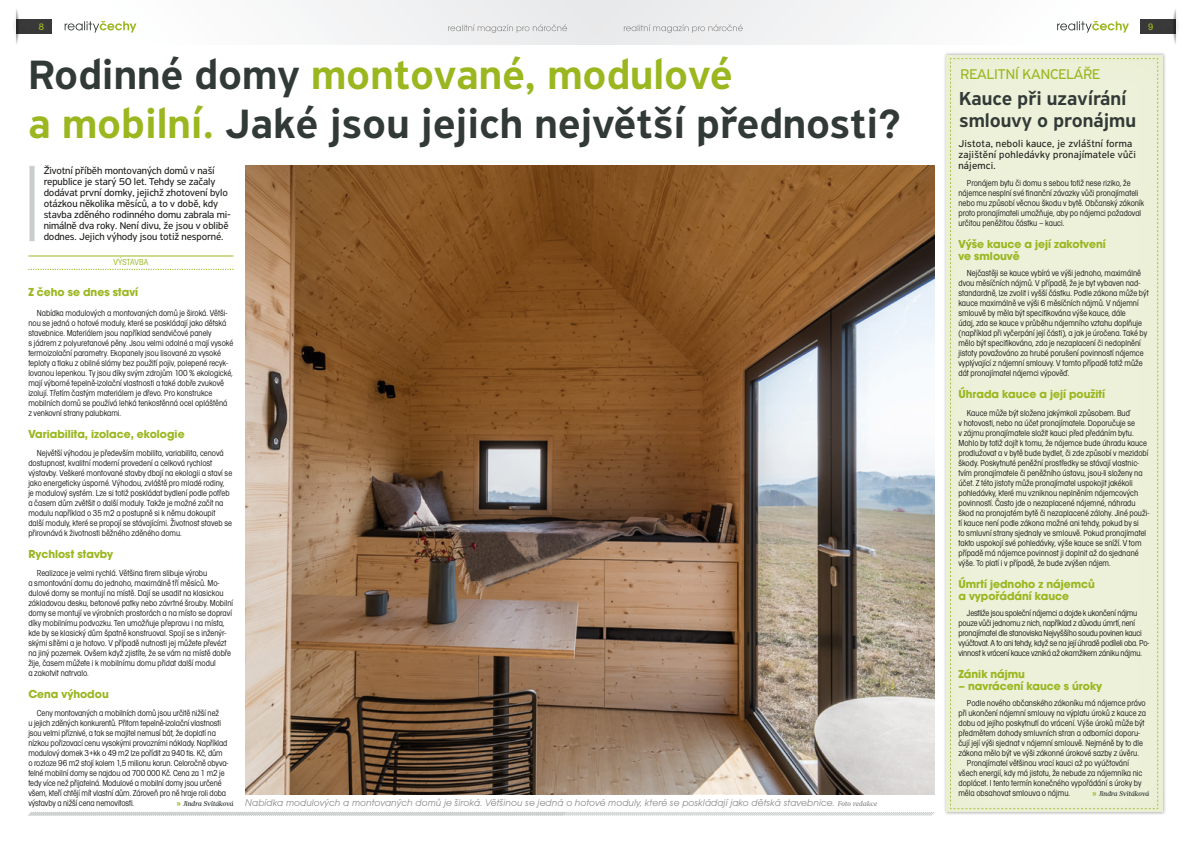
<style>
.page{position:relative;width:1191px;height:842px;background:#fff}
.page>*{position:absolute;margin:0;border:0;box-sizing:border-box;transform-origin:0 0}
.t1{font:500 43.6px/49px "PF Highway Sans Pro";color:#323a37}
.t2{font:500 20px/22px "PF Highway Sans Pro";color:#323a37}
.t3{font:15px "PF Highway Sans Pro";color:#9ab720}
.t4{font:700 12px/12px "Avant Gar Got Itc TOT";color:#9ab720}
.t5{font:10.5px/11px "PF Highway Sans Pro";letter-spacing:-.01em;color:#1d1d1b}
.t6{font:10.5px/11px "PF Highway Sans Pro";letter-spacing:.02em;color:#1d1d1b}
.t7{font:10px "Avant Gar Got Itc TOT Boo Obl";letter-spacing:.01em;color:#8a8a89}
.t8{font:9.6px "Avant Gar Got Itc TOT Med Con";color:#9ab720;scale:1.08 1}
.t9{font:9px/10px "Avant Gar Got Itc TOT Boo Con";color:#1d1d1b}
.t10{font:9px/10px "Avant Gar Got Itc TOT Boo Con";letter-spacing:-.02em;color:#1d1d1b}
.t11{font:9px "Avant Gar Got Itc TOT Boo Con";letter-spacing:.015em;color:#9ab720}
.t12{font:italic 500 7px "Glosa Text";letter-spacing:-.01em;color:#323a37}
.s1{color:#9ab720}
.s2{font-family:"Vista Sans Bold CE";font-weight:400;font-style:normal;font-size:8px;color:#9ab720}
.s3{font-family:"Glosa Text";font-weight:500;font-style:italic;font-size:7px}
</style>
<div class="page">
<div style="left:110px;top:0;width:485px;height:44px;background:#f4f4f5"></div>
<div style="left:595px;top:0;width:485px;height:44px;background:#f4f4f5"></div>
<img style="left:26px;top:20px;width:26px;height:14px">
<img style="left:1141px;top:20px;width:25px;height:14px">
<img style="left:16px;top:9px;width:10px;height:36px">
<img style="left:1166px;top:9px;width:10px;height:36px">
<img style="left:14px;top:10px;width:3px;height:31px">
<img style="left:1175px;top:10px;width:3px;height:31px">
<svg style="left:448px;top:24px;width:119px;height:9px"></svg>
<svg style="left:624px;top:24px;width:118px;height:9px"></svg>
<svg style="left:65px;top:21px;width:71px;height:12px"></svg>
<svg style="left:1057px;top:21px;width:72px;height:12px"></svg>
<img style="left:245px;top:166px;width:689px;height:628px">
<svg style="left:28px;top:811px;width:907px;height:5px"></svg>
<div style="left:943px;top:52px;width:222px;height:763px;background:#1d1d1b;opacity:.35"></div>
<div style="left:946px;top:53px;width:218px;height:759px;background:#9ab720;opacity:.05"></div>
<div style="left:950px;top:58px;width:208px;height:751px;background:#edf1d9"></div>
<div style="left:30px;top:166px;width:5px;height:75px;background:#c9cdcc"></div>
<hr style="left:28px;top:256px;width:205px;height:1px;background:#9ab720">
<svg style="left:28px;top:269px;width:205px;height:1px"></svg>
<p class="t8" style="left:39px;top:21px;width:6px">8</p>
<p class="t8" style="left:1148px;top:21px;width:6px">9</p>
<h1 class="t1" style="left:28px;top:51px;width:874px">Rodinné domy <span class="s1">montované, modulové<br>a mobilní.</span> Jaké jsou jejich největší přednosti?</h1>
<p class="t5" style="left:44px;top:165px;width:189px">Životní příběh montovaných domů v naší republice je starý 50 let. Tehdy se začaly dodávat první domky, jejichž zhotovení bylo otázkou několika měsíců, a to v době, kdy stavba zděného rodinného domu zabrala mi&shy;nimálně dva roky. Není divu, že jsou v oblibě dodnes. Jejich výhody jsou totiž nesporné.</p>
<p class="t11" style="left:113px;top:257px;width:37px">VÝSTAVBA</p>
<h3 class="t4" style="left:28px;top:286px;width:111px">Z čeho se dnes staví</h3>
<p class="t9" style="left:28px;top:308px;width:206px;text-indent:9px">Nabídka modulových a montovaných domů je široká. Větši&shy;nou se jedná o hotové moduly, které se poskládají jako dětská stavebnice. Materiálem jsou například sendvičové panely<br>s jádrem z polyuretanové pěny. Jsou velmi odolné a mají vysoké termoizolační parametry. Ekopanely jsou lisované za vysoké teploty a tlaku z obilné slámy bez použití pojiv, polepené recyk&shy;lovanou lepenkou. Ty jsou díky svým zdrojům 100 % ekologické, mají výborné tepelně-izolační vlastnosti a také dobře zvukově izolují. Třetím častým materiálem je dřevo. Pro konstrukce mobilních domů se používá lehká tenkostěnná ocel opláštěná<br>z venkovní strany palubkami.</p>
<h3 class="t4" style="left:28px;top:428px;width:158px">Variabilita, izolace, ekologie</h3>
<p class="t9" style="left:28px;top:448px;width:205px;text-indent:9px">Největší výhodou je především mobilita, variabilita, cenová dostupnost, kvalitní moderní provedení a celková rychlost výstavby. Veškeré montované stavby dbají na ekologii a staví se jako energeticky úsporné. Výhodou, zvláště pro mladé rodiny, je modulový systém. Lze si totiž poskládat bydlení podle potřeb a časem dům zvětšit o další moduly. Takže je možné začít na modulu například o 35 m2 a postupně si k němu dokoupit další moduly, které se propojí se stávajícími. Životnost staveb se přirovnává k životnosti běžného zděného domu.</p>
<h3 class="t4" style="left:28px;top:548px;width:86px">Rychlost stavby</h3>
<p class="t9" style="left:28px;top:568px;width:206px;text-indent:9px">Realizace je velmi rychlá. Většina firem slibuje výrobu<br>a smontování domu do jednoho, maximálně tří měsíců. Mo&shy;dulové domy se montují na místě. Dají se usadit na klasickou základovou desku, betonové patky nebo závrtné šrouby. Mobilní domy se montují ve výrobních prostorách a na místo se dopraví díky mobilnímu podvozku. Ten umožňuje přepravu i na místa, kde by se klasický dům špatně konstruoval. Spojí se s inženýr&shy;skými sítěmi a je hotovo. V případě nutnosti jej můžete převézt na jiný pozemek. Ovšem když zjistíte, že se vám na místě dobře žije, časem můžete i k mobilnímu domu přidat další modul<br>a zakotvit natrvalo.</p>
<h3 class="t4" style="left:28px;top:688px;width:82px">Cena výhodou</h3>
<p class="t9" style="left:28px;top:708px;width:201px;text-indent:9px">Ceny montovaných a mobilních domů jsou určitě nižší než<br>u jejich zděných konkurentů. Přitom tepelně-izolační vlastnosti jsou velmi příznivé, a tak se majitel nemusí bát, že doplatí na nízkou pořizovací cenu vysokými provozními náklady. Například modulový domek 3+kk o 49 m2 lze pořídit za 940 tis. Kč, dům o rozloze 96 m2 stojí kolem 1,5 milionu korun. Celoročně obyva&shy;telné mobilní domy se najdou od 700 000 Kč. Cena za 1 m2 je tedy více než přijatelná. Modulové a mobilní domy jsou určené všem, kteří chtějí mít vlastní dům. Zároveň pro ně hraje roli doba výstavby a nižší cena nemovitosti.</p>
<p class="t12" style="left:177px;top:799px;width:58px"><span class="s2">»</span> Jindra Svitáková</p>
<p class="t7" style="left:245px;top:797px;width:633px">Nabídka modulových a montovaných domů je široká. Většinou se jedná o hotové moduly, které se poskládají jako dětská stavebnice. <span class="s3">Foto redakce</span></p>
<h3 class="t3" style="left:960px;top:66px;width:141px">REALITNÍ KANCELÁŘE</h3>
<h2 class="t2" style="left:959px;top:87px;width:178px">Kauce při uzavírání smlouvy o pronájmu</h2>
<p class="t6" style="left:958px;top:138px;width:179px">Jistota, neboli kauce, je zvláštní forma zajištění pohledávky pronajímatele vůči nájemci.</p>
<p class="t9" style="left:958px;top:178px;width:187px;text-indent:9px">Pronájem bytu či domu s sebou totiž nese riziko, že nájemce nesplní své finanční závazky vůči pronajímateli nebo mu způsobí věcnou škodu v bytě. Občanský zákoník proto pronajímateli umožňuje, aby po nájemci požadoval určitou peněžitou částku – kauci.</p>
<h3 class="t4" style="left:958px;top:238px;width:149px">Výše kauce a její zakotvení ve smlouvě</h3>
<p class="t9" style="left:958px;top:268px;width:192px;text-indent:9px">Nejčastěji se kauce vybírá ve výši jednoho, maximálně dvou měsíčních nájmů. V případě, že je byt vybaven nad&shy;standardně, lze zvolit i vyšší částku. Podle zákona může být kauce maximálně ve výši 6 měsíčních nájmů. V nájemní smlouvě by měla být specifikována výše kauce, dále<br>údaj, zda se kauce v průběhu nájemního vztahu doplňuje (například při vyčerpání její části), a jak je úročena. Také by mělo být specifikováno, zda je nezaplacení či nedoplnění jistoty považováno za hrubé porušení povinností nájemce vyplývající z nájemní smlouvy. V tomto případě totiž může dát pronajímatel nájemci výpověď.</p>
<h3 class="t4" style="left:958px;top:388px;width:148px">Úhrada kauce a její použití</h3>
<p class="t9" style="left:958px;top:408px;width:192px;text-indent:9px">Kauce může být složena jakýmkoli způsobem. Buď<br>v hotovosti, nebo na účet pronajímatele. Doporučuje se<br>v zájmu pronajímatele složit kauci před předáním bytu.<br>Mohlo by totiž dojít k tomu, že nájemce bude úhradu kauce prodlužovat a v bytě bude bydlet, či zde způsobí v mezidobí škody. Poskytnuté peněžní prostředky se stávají vlastnic&shy;tvím pronajímatele či peněžního ústavu, jsou-li složeny na účet. Z této jistoty může pronajímatel uspokojit jakékoli pohledávky, které mu vzniknou neplněním nájemcových povinností. Často jde o nezaplacené nájemné, náhradu škod na pronajatém bytě či nezaplacené zálohy. Jiné použi&shy;tí kauce není podle zákona možné ani tehdy, pokud by si<br>to smluvní strany sjednaly ve smlouvě. Pokud pronajímatel takto uspokojí své pohledávky, výše kauce se sníží. V tom případě má nájemce povinnost ji doplnit až do sjednané výše. To platí i v případě, že bude zvýšen nájem.</p>
<h3 class="t4" style="left:958px;top:578px;width:138px">Úmrtí jednoho z nájemců a vypořádání kauce</h3>
<p class="t10" style="left:958px;top:608px;width:192px;text-indent:9px">Jestliže jsou společní nájemci a dojde k ukončení nájmu pouze vůči jednomu z nich, například z důvodu úmrtí, není pronajímatel dle stanoviska Nejvyššího soudu povinen kauci vyúčtovat. A to ani tehdy, když se na její úhradě podíleli oba. Po&shy;vinnost k vrácení kauce vzniká až okamžikem zániku nájmu.</p>
<h3 class="t4" style="left:958px;top:668px;width:68px">Zánik nájmu</h3>
<h3 class="t4" style="left:958px;top:680px;width:145px">– navrácení kauce s úroky</h3>
<p class="t9" style="left:967px;top:698px;width:180px">Podle nového občanského zákoníku má nájemce právo</p>
<p class="t9" style="left:958px;top:708px;width:189px">při ukončení nájemní smlouvy na výplatu úroků z kauce za</p>
<p class="t9" style="left:958px;top:718px;width:188px">dobu od jejího poskytnutí do vrácení. Výše úroků může být</p>
<p class="t9" style="left:958px;top:728px;width:183px">předmětem dohody smluvních stran a odborníci doporu-</p>
<p class="t9" style="left:958px;top:738px;width:186px">čují její výši sjednat v nájemní smlouvě. Nejméně by to dle</p>
<p class="t9" style="left:958px;top:748px;width:182px">zákona mělo být ve výši zákonné úrokové sazby z úvěru.</p>
<p class="t9" style="left:967px;top:758px;width:163px">Pronajímatel většinou vrací kauci až po vyúčtování</p>
<p class="t9" style="left:958px;top:768px;width:185px">všech energií, kdy má jistotu, že nebude za nájemníka nic</p>
<p class="t9" style="left:958px;top:778px;width:184px">doplácet. I tento termín konečného vypořádání s úroky by</p>
<p class="t9" style="left:958px;top:788px;width:113px">měla obsahovat smlouva o nájmu.</p>
<p class="t12" style="left:1092px;top:789px;width:58px"><span class="s2">»</span> Jindra Svitáková</p>
</div>
